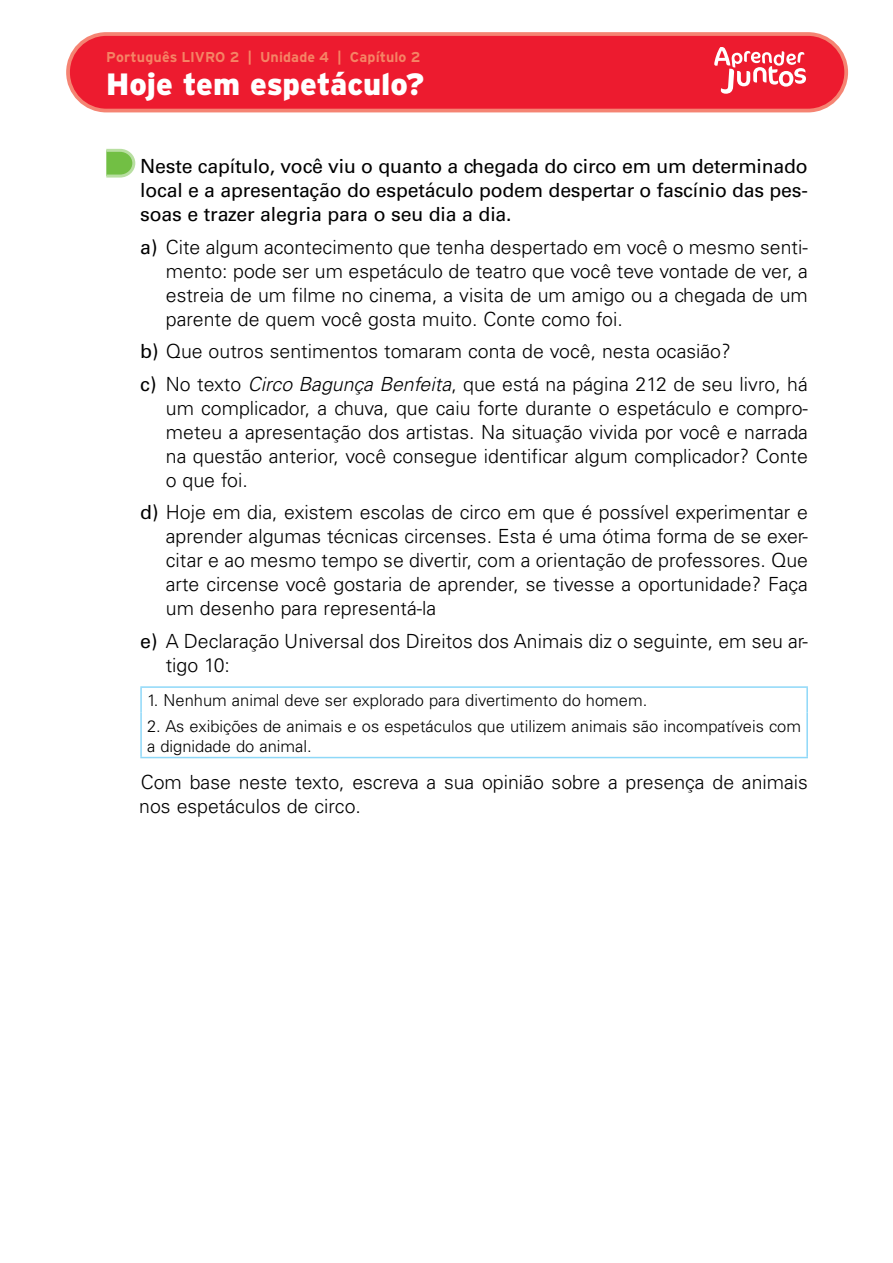
<style>
.page{position:relative;width:893px;height:1263px;background:#fff}
.page>*{position:absolute;margin:0;border:0;box-sizing:border-box;transform-origin:0 0}
.t1{font:900 30.75px "Interstate";letter-spacing:-.005em;color:#fff}
.t2{font:300 19.5px/24px "Univers";color:#000;text-align:justify}
.t3{font:19.5px/24px "Univers";letter-spacing:-.01em;color:#000;text-align:justify}
.t4{font:300 16.5px/19.8px "Univers";color:#000}
.t5{font:700 14.25px "Interstate";letter-spacing:.005em;color:#f58465}
.s1{font-weight:400}
.s2{font-style:italic}
</style>
<div class="page">
<div style="left:68px;top:34px;width:778px;height:77px;background:#ed1b2f;border-radius:38px"></div>
<div style="left:66px;top:32px;width:782px;height:80px;border:4px solid #f58473;border-radius:38px"></div>
<svg style="left:714px;top:47px;width:92px;height:47px"></svg>
<svg style="left:106px;top:149px;width:29px;height:29px"></svg>
<hr style="left:140px;top:686px;width:668px;height:2px;background:#8ed8f8">
<hr style="left:140px;top:688px;width:2px;height:24px;background:#8ed8f8">
<hr style="left:806px;top:688px;width:2px;height:24px;background:#8ed8f8">
<hr style="left:140px;top:712px;width:2px;height:45px;background:#8ed8f8">
<hr style="left:806px;top:712px;width:2px;height:45px;background:#8ed8f8">
<hr style="left:140px;top:757px;width:668px;height:1px;background:#8ed8f8">
<p class="t5" style="left:106px;top:49px;width:316px">Português LIVRO 2 | Unidade 4 | Capítulo 2</p>
<h1 class="t1" style="left:106px;top:66px;width:320px">Hoje tem espetáculo?</h1>
<p class="t3" style="left:140px;top:154px;width:669px">Neste capítulo, você viu o quanto a chegada do circo em um determinado local e a apresentação do espetáculo podem despertar o fascínio das pes&shy;soas e trazer alegria para o seu dia a dia.</p>
<p class="t2" style="left:166px;top:235px;width:644px;text-indent:-26px"><span class="s1">a)</span> Cite algum acontecimento que tenha despertado em você o mesmo senti&shy;mento: pode ser um espetáculo de teatro que você teve vontade de ver, a estreia de um filme no cinema, a visita de um amigo ou a chegada de um parente de quem você gosta muito. Conte como foi.</p>
<p class="t2" style="left:140px;top:335px;width:669px;line-height:32.5px"><span class="s1">b)</span> Que outros sentimentos tomaram conta de você, nesta ocasião?<br><span class="s1">c)</span> No texto <span class="s2">Circo Bagunça Benfeita</span>, que está na página 212 de seu livro, há</p>
<p class="t2" style="left:166px;top:396px;width:644px">um complicador, a chuva, que caiu forte durante o espetáculo e compro&shy;meteu a apresentação dos artistas. Na situação vivida por você e narrada na questão anterior, você consegue identificar algum complicador? Conte o que foi.</p>
<p class="t2" style="left:166px;top:500px;width:644px;text-indent:-26px"><span class="s1">d)</span> Hoje em dia, existem escolas de circo em que é possível experimentar e aprender algumas técnicas circenses. Esta é uma ótima forma de se exer&shy;citar e ao mesmo tempo se divertir, com a orientação de professores. Que arte circense você gostaria de aprender, se tivesse a oportunidade? Faça um desenho para representá-la</p>
<p class="t2" style="left:166px;top:629px;width:644px;text-indent:-26px"><span class="s1">e)</span> A Declaração Universal dos Direitos dos Animais diz o seguinte, em seu ar&shy;tigo 10:</p>
<p class="t4" style="left:147px;top:691px;width:502px">1. Nenhum animal deve ser explorado para divertimento do homem.</p>
<p class="t4" style="left:147px;top:716px;width:655px">2. As exibições de animais e os espetáculos que utilizem animais são incompatíveis com a dignidade do animal.</p>
<p class="t2" style="left:139px;top:770px;width:670px">Com base neste texto, escreva a sua opinião sobre a presença de animais nos espetáculos de circo.</p>
</div>
